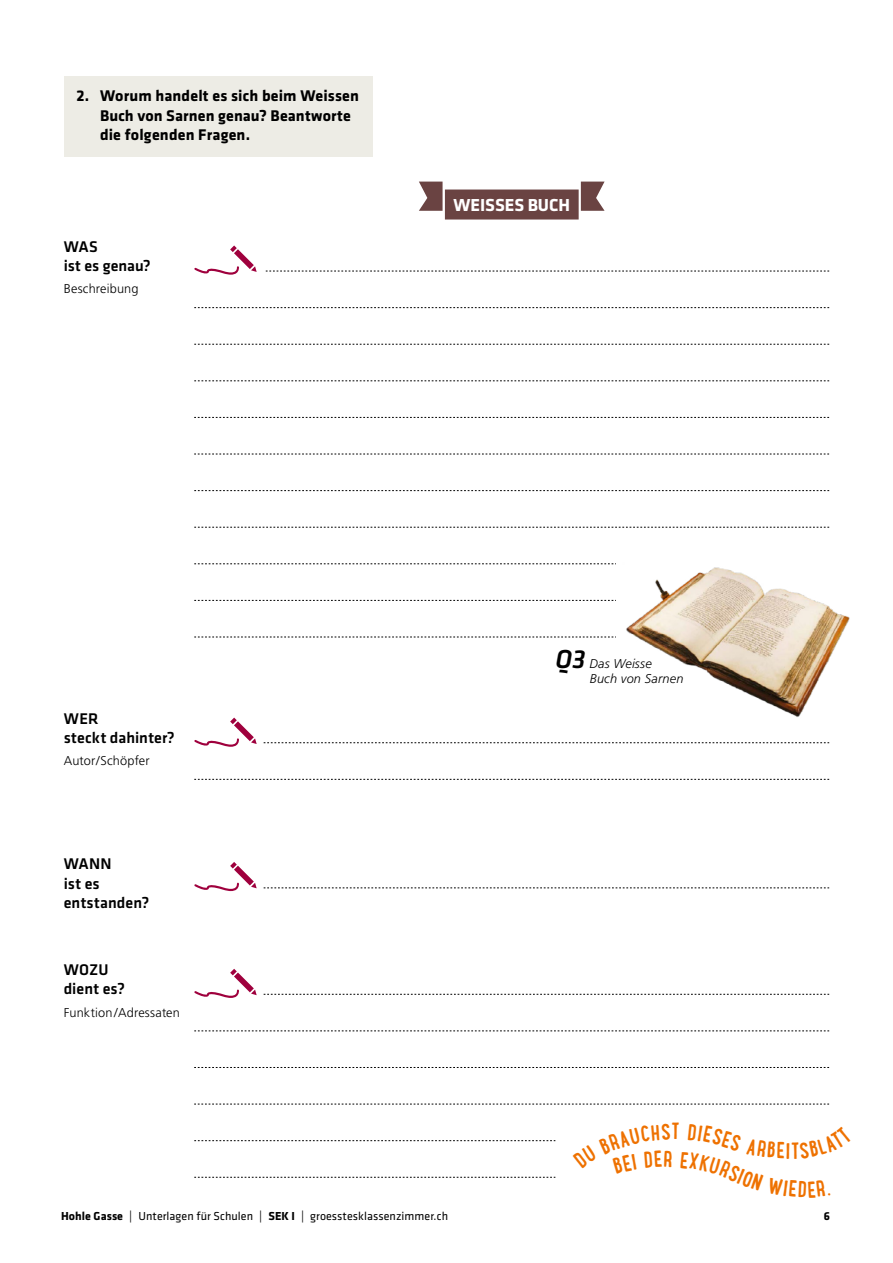
<style>
.page{position:relative;width:893px;height:1263px;background:#fff}
.page>*{position:absolute;margin:0;border:0;box-sizing:border-box;transform-origin:0 0}
.t1{font:700 24px "Lunch Box";color:#ee7100}
.t2{font:700 18px "Klavika";color:#fff}
.t3{font:700 16.05px/19.2px "Klavika";letter-spacing:.01em;color:#000}
.t4{font:500 16.05px/19.2px "Klavika";letter-spacing:.01em;color:#000}
.t5{font:300 12.75px "Frutiger LT Std";letter-spacing:.01em;color:#000}
.t6{font:italic 300 12.75px/15.3px "Frutiger LT Std";letter-spacing:.015em;color:#000}
.t7{font:12px "Klavika";letter-spacing:.005em;color:#000}
.t8{font:700 12px "Klavika";color:#000}
.s1{font-family:"Klavika";font-weight:500;font-size:27px}
.s2{font-weight:700}
</style>
<div class="page">
<svg style="left:194px;top:527px;width:635px;height:1px"></svg>
<svg style="left:194px;top:600px;width:422px;height:1px"></svg>
<svg style="left:266px;top:271px;width:563px;height:1px"></svg>
<svg style="left:194px;top:381px;width:635px;height:1px"></svg>
<svg style="left:194px;top:490px;width:635px;height:1px"></svg>
<svg style="left:194px;top:563px;width:422px;height:1px"></svg>
<svg style="left:194px;top:344px;width:635px;height:1px"></svg>
<svg style="left:194px;top:637px;width:422px;height:1px"></svg>
<svg style="left:194px;top:307px;width:635px;height:1px"></svg>
<svg style="left:194px;top:417px;width:635px;height:1px"></svg>
<svg style="left:194px;top:454px;width:635px;height:1px"></svg>
<svg style="left:194px;top:245px;width:63px;height:30px"></svg>
<svg style="left:419px;top:182px;width:24px;height:29px"></svg>
<svg style="left:581px;top:182px;width:24px;height:29px"></svg>
<div style="left:445px;top:190px;width:134px;height:30px;background:#6a4342"></div>
<svg style="left:194px;top:1177px;width:361px;height:1px"></svg>
<svg style="left:264px;top:888px;width:565px;height:1px"></svg>
<svg style="left:194px;top:1030px;width:635px;height:1px"></svg>
<svg style="left:194px;top:1140px;width:361px;height:1px"></svg>
<svg style="left:194px;top:779px;width:635px;height:1px"></svg>
<svg style="left:194px;top:1067px;width:635px;height:1px"></svg>
<svg style="left:194px;top:1104px;width:635px;height:1px"></svg>
<svg style="left:194px;top:969px;width:63px;height:29px"></svg>
<svg style="left:194px;top:862px;width:63px;height:29px"></svg>
<svg style="left:264px;top:994px;width:565px;height:1px"></svg>
<svg style="left:194px;top:718px;width:63px;height:29px"></svg>
<svg style="left:264px;top:742px;width:565px;height:1px"></svg>
<div style="left:64px;top:77px;width:309px;height:80px;background:#edece5"></div>
<img style="left:626px;top:567px;width:224px;height:150px">
<p class="t3" style="left:100px;top:87px;width:261px;text-indent:-23px">2. Worum handelt es sich beim Weissen<br>Buch von Sarnen genau? Beantworte die folgenden Fragen.</p>
<p class="t4" style="left:64px;top:236px;width:89px">WAS<br>ist es genau?</p>
<p class="t5" style="left:64px;top:282px;width:76px">Beschreibung</p>
<p class="t2" style="left:453px;top:195px;width:118px">WEISSES BUCH</p>
<p class="t4" style="left:64px;top:708px;width:112px">WER<br>steckt dahinter?</p>
<p class="t5" style="left:64px;top:754px;width:87px">Autor/Schöpfer</p>
<p class="t4" style="left:64px;top:854px;width:87px">WANN<br>ist es entstanden?</p>
<p class="t4" style="left:64px;top:960px;width:63px">WOZU dient es?</p>
<p class="t5" style="left:64px;top:1005px;width:118px">Funktion/Adressaten</p>
<p class="t6" style="left:590px;top:656px;width:95px;text-indent:-34px"><span class="s1">Q3</span> Das Weisse<br>Buch von Sarnen</p>
<h1 class="t1" style="left:672px;top:1115px;width:10px">T</h1>
<p class="t7" style="left:61px;top:1210px;width:388px"><span class="s2">Hohle Gasse</span> | Unterlagen für Schulen | <span class="s2">SEK I</span> | groesstesklassenzimmer.ch</p>
<p class="t8" style="left:824px;top:1210px;width:8px">6</p>
</div>
